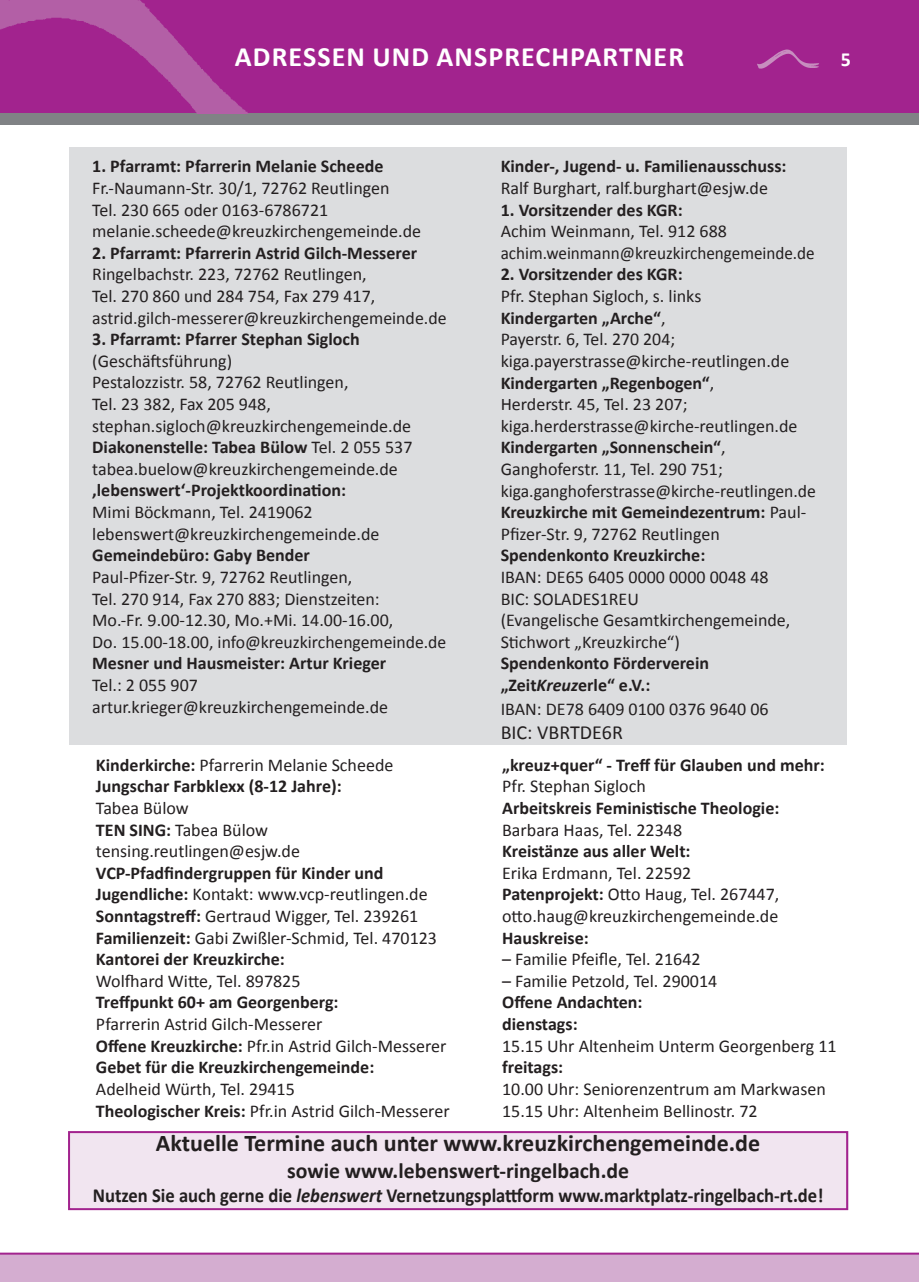
<style>
.page{position:relative;width:919px;height:1282px;background:#fff}
.page>*{position:absolute;margin:0;border:0;box-sizing:border-box;transform-origin:0 0}
.Headline{font:700 28px "Calibri";letter-spacing:.04em;color:#fff}
.Fließtext{font:700 24px "Calibri";color:#231f20}
.Fließtext-2{font:700 22px "Calibri";color:#231f20}
.Fließtext-3{font:700 20px "Calibri";color:#231f20;scale:.93 1}
.Fließtext-4{font:20px "Calibri";color:#231f20}
.t1{font:700 20px "Calibri";color:#fff}
.Fließtext-5{font:18px/21.6px "Calibri";color:#231f20}
.Titelzeile{font:18px "Calibri";color:#231f20}
.Fließtext-6{font:700 18px/21.6px "Calibri";color:#231f20}
.Titelzeile-2{font:700 18px "Calibri";color:#231f20}
.Fließtext-7{font:17.6px "Calibri";color:#231f20}
.s1{font-weight:400}
.s2{font-weight:700}
.s3{font-style:italic}
</style>
<div class="page">
<div style="left:0;top:0;width:918px;height:113px;background:#a2238e"></div>
<div style="left:0;top:113px;width:918px;height:12px;background:#808285"></div>
<img style="left:0;top:0;width:248px;height:113px">
<img style="left:757px;top:49px;width:62px;height:20px">
<div style="left:0;top:1253px;width:918px;height:28px;background:#d4add0"></div>
<hr style="left:0;top:1252px;width:918px;height:2px;background:#a2238e">
<div style="left:68px;top:1130px;width:780px;height:79px;background:#f1e5f0"></div>
<div style="left:69px;top:147px;width:777px;height:597px;background:#dcdddf"></div>
<div style="left:68px;top:1130px;width:780px;height:79px;border:2px solid #a2238e"></div>
<p class="Headline" style="left:235px;top:40px;width:450px">ADRESSEN UND ANSPRECHPARTNER</p>
<p class="t1" style="left:840px;top:47px;width:12px">5</p>
<p class="Fließtext-6" style="left:92px;top:155px;width:293px">1. Pfarramt: Pfarrerin Melanie Scheede</p>
<p class="Fließtext-5" style="left:92px;top:176px;width:299px">Fr.-Naumann-Str. 30/1, 72762 Reutlingen<br>Tel. 230 665 oder 0163-6786721</p>
<p class="Fließtext-5" style="left:92px;top:219px;width:330px">melanie.scheede@kreuzkirchengemeinde.de</p>
<p class="Fließtext-6" style="left:92px;top:241px;width:326px">2. Pfarramt: Pfarrerin Astrid Gilch-Messerer</p>
<p class="Fließtext-5" style="left:92px;top:263px;width:284px">Ringelbachstr. 223, 72762 Reutlingen,<br>Tel. 270 860 und 284 754, Fax 279 417,</p>
<p class="Fließtext-5" style="left:92px;top:306px;width:356px">astrid.gilch-messerer@kreuzkirchengemeinde.de</p>
<p class="Fließtext-6" style="left:92px;top:327px;width:269px">3. Pfarramt: Pfarrer Stephan Sigloch <span class="s1">(Geschäftsführung)</span></p>
<p class="Fließtext-5" style="left:92px;top:371px;width:258px">Pestalozzistr. 58, 72762 Reutlingen,<br>Tel. 23 382, Fax 205 948,</p>
<p class="Fließtext-5" style="left:92px;top:414px;width:320px">stephan.sigloch@kreuzkirchengemeinde.de</p>
<p class="Fließtext-6" style="left:92px;top:435px;width:322px">Diakonenstelle: Tabea Bülow <span class="s1">Tel. 2 055 537</span></p>
<p class="Fließtext-5" style="left:92px;top:457px;width:307px">tabea.buelow@kreuzkirchengemeinde.de <span class="s2">‚lebenswert‘-Projektkoordination:<br></span>Mimi Böckmann, Tel. 2419062 lebenswert@kreuzkirchengemeinde.de <span class="s2">Gemeindebüro: Gaby Bender</span></p>
<p class="Fließtext-5" style="left:92px;top:565px;width:355px">Paul-Pfizer-Str. 9, 72762 Reutlingen,<br>Tel. 270 914, Fax 270 883; Dienstzeiten:<br>Mo.-Fr. 9.00-12.30, Mo.+Mi. 14.00-16.00,<br>Do. 15.00-18.00, info@kreuzkirchengemeinde.de <span class="s2">Mesner und Hausmeister: Artur Krieger</span></p>
<p class="Fließtext-5" style="left:92px;top:673px;width:297px">Tel.: 2 055 907 artur.krieger@kreuzkirchengemeinde.de</p>
<p class="Titelzeile" style="left:96px;top:753px;width:299px"><span class="s2">Kinderkirche:</span> Pfarrerin Melanie Scheede</p>
<p class="Titelzeile-2" style="left:96px;top:775px;width:247px">Jungschar Farbklexx (8-12 Jahre):</p>
<p class="Titelzeile" style="left:96px;top:796px;width:94px">Tabea Bülow</p>
<p class="Titelzeile" style="left:96px;top:818px;width:174px"><span class="s2">TEN SING:</span> Tabea Bülow</p>
<p class="Titelzeile" style="left:96px;top:840px;width:205px">tensing.reutlingen@esjw.de</p>
<p class="Titelzeile-2" style="left:96px;top:861px;width:289px">VCP-Pfadfindergruppen für Kinder und</p>
<p class="Titelzeile" style="left:96px;top:883px;width:333px"><span class="s2">Jugendliche:</span> Kontakt: www.vcp-reutlingen.de</p>
<p class="Titelzeile" style="left:96px;top:904px;width:324px"><span class="s2">Sonntagstreff:</span> Gertraud Wigger, Tel. 239261</p>
<p class="Titelzeile" style="left:96px;top:926px;width:342px"><span class="s2">Familienzeit:</span> Gabi Zwißler-Schmid, Tel. 470123</p>
<p class="Titelzeile-2" style="left:96px;top:948px;width:190px">Kantorei der Kreuzkirche:</p>
<p class="Titelzeile" style="left:96px;top:969px;width:206px">Wolfhard Witte, Tel. 897825</p>
<p class="Titelzeile-2" style="left:96px;top:991px;width:244px">Treffpunkt 60+ am Georgenberg:</p>
<p class="Titelzeile" style="left:96px;top:1012px;width:228px">Pfarrerin Astrid Gilch-Messerer</p>
<p class="Titelzeile" style="left:96px;top:1034px;width:352px"><span class="s2">Offene Kreuzkirche:</span> Pfr.in Astrid Gilch-Messerer</p>
<p class="Titelzeile-2" style="left:96px;top:1056px;width:280px">Gebet für die Kreuzkirchengemeinde:</p>
<p class="Titelzeile" style="left:96px;top:1077px;width:200px">Adelheid Würth, Tel. 29415</p>
<p class="Titelzeile" style="left:96px;top:1099px;width:355px"><span class="s2">Theologischer Kreis:</span> Pfr.in Astrid Gilch-Messerer</p>
<p class="Fließtext-6" style="left:500px;top:155px;width:287px">Kinder-, Jugend- u. Familienausschuss:<br><span class="s1">Ralf Burghart, ralf.burghart@esjw.de</span></p>
<p class="Fließtext-6" style="left:500px;top:198px;width:183px">1. Vorsitzender des KGR:</p>
<p class="Fließtext-5" style="left:500px;top:219px;width:315px">Achim Weinmann, Tel. 912 688 achim.weinmann@kreuzkirchengemeinde.de</p>
<p class="Fließtext-6" style="left:500px;top:263px;width:183px">2. Vorsitzender des KGR:</p>
<p class="Fließtext-5" style="left:500px;top:284px;width:202px">Pfr. Stephan Sigloch, s. links<br><span class="s2">Kindergarten „Arche“</span>,</p>
<p class="Fließtext-5" style="left:500px;top:327px;width:176px">Payerstr. 6, Tel. 270 204;</p>
<p class="Fließtext-5" style="left:500px;top:349px;width:290px">kiga.payerstrasse@kirche-reutlingen.de<br><span class="s2">Kindergarten „Regenbogen“</span>,</p>
<p class="Fließtext-7" style="left:500px;top:393px;width:188px">Herderstr. 45, Tel. 23 207;</p>
<p class="Fließtext-5" style="left:500px;top:414px;width:298px">kiga.herderstrasse@kirche-reutlingen.de<br><span class="s2">Kindergarten „Sonnenschein“</span>,</p>
<p class="Fließtext-5" style="left:500px;top:457px;width:224px">Ganghoferstr. 11, Tel. 290 751;</p>
<p class="Fließtext-5" style="left:500px;top:479px;width:317px">kiga.ganghoferstrasse@kirche-reutlingen.de <span class="s2">Kreuzkirche mit Gemeindezentrum:</span> Paul-Pfizer-Str. 9, 72762 Reutlingen <span class="s2">Spendenkonto Kreuzkirche:</span></p>
<p class="Fließtext-5" style="left:500px;top:565px;width:269px">IBAN: DE65 6405 0000 0000 0048 48<br>BIC: SOLADES1REU</p>
<p class="Fließtext-5" style="left:500px;top:608px;width:291px">(Evangelische Gesamtkirchengemeinde,<br>Stichwort „Kreuzkirche“)</p>
<p class="Fließtext-6" style="left:500px;top:651px;width:210px">Spendenkonto Förderverein</p>
<p class="Fließtext-6" style="left:500px;top:673px;width:151px">„Zeit<span class="s3">Kreuz</span>erle“ e.V.:</p>
<p class="Fließtext-5" style="left:500px;top:697px;width:269px">IBAN: DE78 6409 0100 0376 9640 06</p>
<p class="Fließtext-4" style="left:500px;top:720px;width:124px">BIC: VBRTDE6R</p>
<p class="Titelzeile-2" style="left:502px;top:753px;width:324px">„kreuz+quer“ - Treff für Glauben und mehr:</p>
<p class="Titelzeile" style="left:502px;top:775px;width:145px">Pfr. Stephan Sigloch</p>
<p class="Titelzeile-2" style="left:502px;top:796px;width:279px">Arbeitskreis Feministische Theologie:</p>
<p class="Titelzeile" style="left:502px;top:818px;width:181px">Barbara Haas, Tel. 22348</p>
<p class="Titelzeile-2" style="left:502px;top:840px;width:190px">Kreistänze aus aller Welt:</p>
<p class="Titelzeile" style="left:502px;top:861px;width:190px">Erika Erdmann, Tel. 22592</p>
<p class="Titelzeile" style="left:502px;top:883px;width:279px"><span class="s2">Patenprojekt:</span> Otto Haug, Tel. 267447,</p>
<p class="Titelzeile" style="left:502px;top:904px;width:277px">otto.haug@kreuzkirchengemeinde.de</p>
<p class="Titelzeile-2" style="left:502px;top:926px;width:88px">Hauskreise:</p>
<p class="Titelzeile" style="left:502px;top:948px;width:200px">– Familie Pfeifle, Tel. 21642</p>
<p class="Titelzeile" style="left:502px;top:969px;width:217px">– Familie Petzold, Tel. 290014</p>
<p class="Titelzeile-2" style="left:502px;top:991px;width:142px">Offene Andachten:</p>
<p class="Titelzeile-2" style="left:502px;top:1012px;width:77px">dienstags:</p>
<p class="Titelzeile" style="left:502px;top:1034px;width:336px">15.15 Uhr Altenheim Unterm Georgenberg 11</p>
<p class="Titelzeile-2" style="left:502px;top:1056px;width:63px">freitags:</p>
<p class="Titelzeile" style="left:502px;top:1077px;width:325px">10.00 Uhr: Seniorenzentrum am Markwasen</p>
<p class="Titelzeile" style="left:502px;top:1099px;width:257px">15.15 Uhr: Altenheim Bellinostr. 72</p>
<p class="Fließtext" style="left:156px;top:1128px;width:606px">Aktuelle Termine auch unter www.kreuzkirchengemeinde.de</p>
<p class="Fließtext-2" style="left:287px;top:1156px;width:343px">sowie www.lebenswert-ringelbach.de</p>
<p class="Fließtext-3" style="left:93px;top:1182px;width:787px">Nutzen Sie auch gerne die <span class="s3">lebenswert</span> Vernetzungsplattform www.marktplatz-ringelbach-rt.de!</p>
</div>
